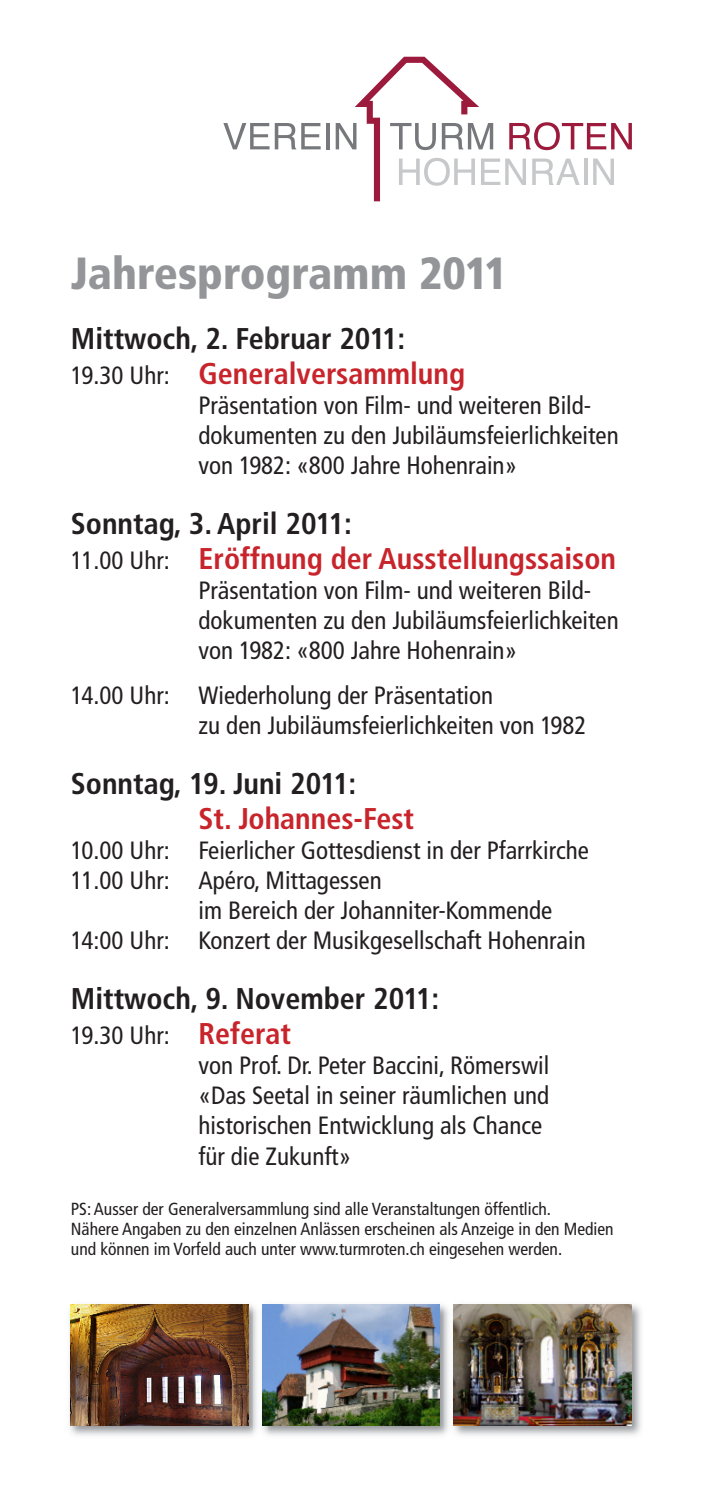
<style>
.page{position:relative;width:702px;height:1489px;background:#fff}
.page>*{position:absolute;margin:0;border:0;box-sizing:border-box;transform-origin:0 0}
.t1{font:900 condensed 45px "Frutiger";color:#939598}
.t2{font:700 condensed 30px/35px "Frutiger";color:#231f20}
.t3{font:700 condensed 30px/35px "Frutiger";color:#c8242b}
.t4{font:condensed 25px/30px "Frutiger";color:#231f20}
.t5{font:condensed 17.5px/20px "Frutiger";color:#231f20}
.s1{font-weight:400;font-size:25px}
.s2{color:#c8242b}
.s3{color:#231f20}
.s4{font-weight:400;font-size:25px;color:#231f20}
.s5{font-weight:700;font-size:30px;color:#c8242b}
</style>
<div class="page">
<svg style="left:223px;top:123px;width:46px;height:26px"></svg>
<svg style="left:275px;top:123px;width:45px;height:26px"></svg>
<hr style="left:326px;top:123px;width:4px;height:26px;background:#76787b">
<svg style="left:335px;top:57px;width:297px;height:144px"></svg>
<img style="left:69px;top:1304px;width:572px;height:132px">
<img style="left:71px;top:1304px;width:177px;height:120px">
<img style="left:262px;top:1304px;width:177px;height:120px">
<img style="left:454px;top:1304px;width:177px;height:120px">
<h1 class="t1" style="left:71px;top:255px;width:438px">Jahresprogramm 2011</h1>
<p class="t2" style="left:71px;top:323px;width:396px">Mittwoch, 2. Februar 2011:<br><span class="s1">19.30 Uhr:</span> <span class="s2">Generalversammlung</span></p>
<p class="t4" style="left:198px;top:392px;width:421px">Präsentation von Film- und weiteren Bild&shy;dokumenten zu den Jubiläumsfeierlichkeiten von 1982: «800 Jahre Hohenrain»</p>
<p class="t3" style="left:71px;top:508px;width:546px"><span class="s3">Sonntag, 3. April 2011:<br></span><span class="s4">11.00 Uhr:</span> Eröffnung der Ausstellungssaison</p>
<p class="t4" style="left:198px;top:577px;width:421px">Präsentation von Film- und weiteren Bild&shy;dokumenten zu den Jubiläumsfeierlichkeiten von 1982: «800 Jahre Hohenrain»</p>
<p class="t4" style="left:198px;top:682px;width:389px;text-indent:-128px">14.00 Uhr: Wiederholung der Präsentation<br>zu den Jubiläumsfeierlichkeiten von 1982</p>
<p class="t2" style="left:71px;top:768px;width:287px">Sonntag, 19. Juni 2011:</p>
<p class="t3" style="left:198px;top:803px;width:217px">St. Johannes-Fest</p>
<p class="t4" style="left:71px;top:837px;width:519px">10.00 Uhr: Feierlicher Gottesdienst in der Pfarrkirche</p>
<p class="t4" style="left:71px;top:867px;width:312px">11.00 Uhr: Apéro, Mittagessen</p>
<p class="t4" style="left:198px;top:897px;width:355px">im Bereich der Johanniter-Kommende</p>
<p class="t4" style="left:71px;top:927px;width:516px">14:00 Uhr: Konzert der Musikgesellschaft Hohenrain</p>
<p class="t2" style="left:71px;top:983px;width:370px">Mittwoch, 9. November 2011:</p>
<p class="t4" style="left:198px;top:1022px;width:352px;text-indent:-128px">19.30 Uhr: <span class="s5">Referat<br></span>von Prof. Dr. Peter Baccini, Römerswil «Das Seetal in seiner räumlichen und historischen Entwicklung als Chance für die Zukunft»</p>
<p class="t5" style="left:71px;top:1199px;width:544px">PS: Ausser der Generalversammlung sind alle Veranstaltungen öffentlich.<br>Nähere Angaben zu den einzelnen Anlässen erscheinen als Anzeige in den Medien und können im Vorfeld auch unter www.turmroten.ch eingesehen werden.</p>
</div>
